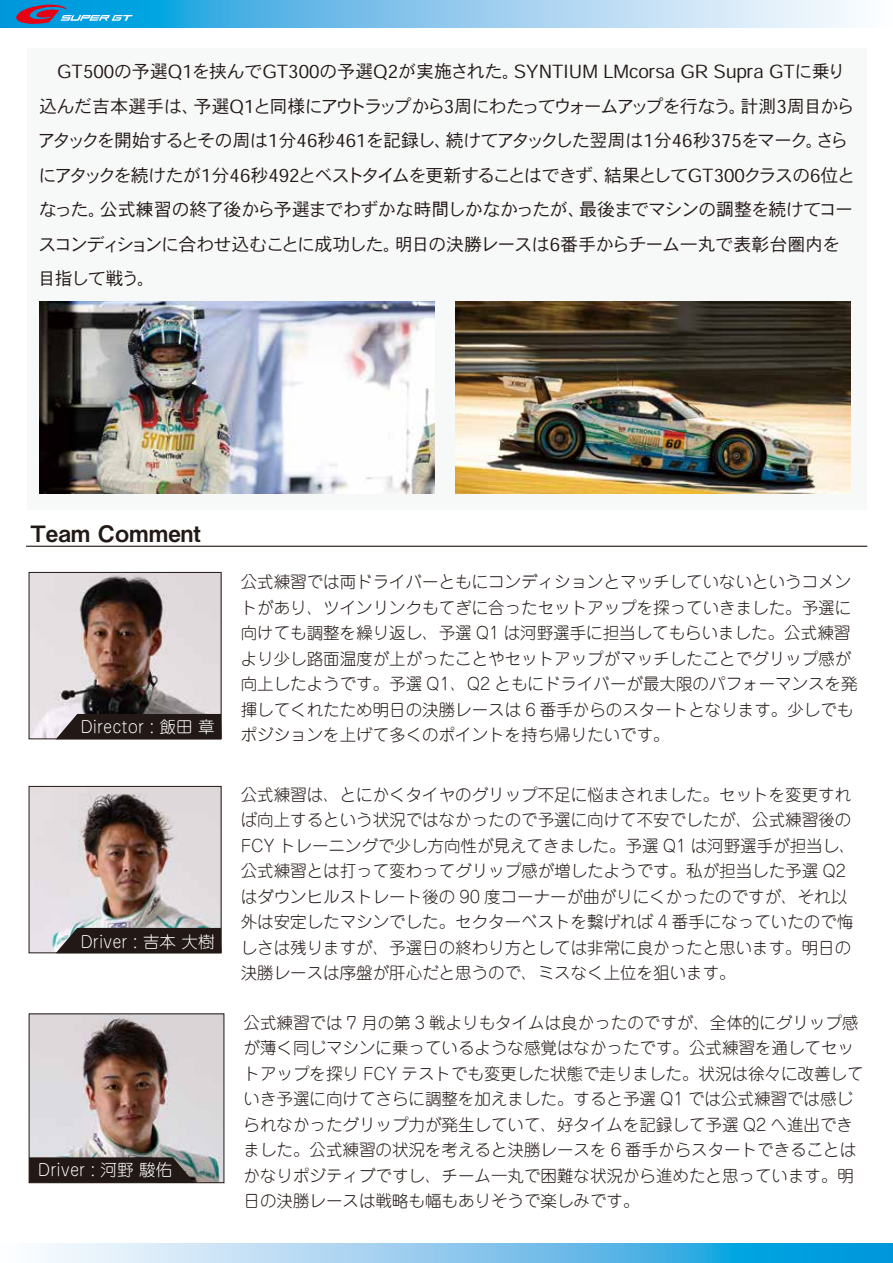
<style>
.page{position:relative;width:893px;height:1263px;background:#fff}
.page>*{position:absolute;margin:0;border:0;box-sizing:border-box;transform-origin:0 0}
.t1{font:22.5px "Midashi Go Pr 6 N MB31";color:#221815}
.t2{font:18px/34.5px "Heisei Kaku Go Std W3";letter-spacing:-.03em;color:#221815}
.t3{font:300 16.5px/25.5px "Jun 101 Pro";color:#221815}
.t4{font:300 16.5px "Jun 101 Pro";color:#fff}
</style>
<div class="page">
<div style="left:27px;top:48px;width:839px;height:462px;background:#f7f8f8"></div>
<img style="left:31px;top:574px;width:189px;height:163px">
<img style="left:31px;top:1015px;width:191px;height:166px">
<img style="left:31px;top:788px;width:189px;height:163px">
<hr style="left:26px;top:546px;width:841px;height:1px;background:#221815">
<div style="left:29px;top:786px;width:193px;height:167px;border:1px solid #221815"></div>
<div style="left:56px;top:928px;width:165px;height:25px;background:#221815"></div>
<svg style="left:0;top:0;width:852px;height:27px;background:#8acaed"></svg>
<svg style="left:16px;top:4px;width:117px;height:20px;background:#4785b6"></svg>
<svg style="left:31px;top:1157px;width:163px;height:24px;background:#29211e"></svg>
<div style="left:29px;top:1013px;width:195px;height:170px;border:1px solid #221815"></div>
<svg style="left:42px;top:1243px;width:851px;height:20px;background:#7cc6ec"></svg>
<div style="left:29px;top:572px;width:193px;height:167px;border:1px solid #221815"></div>
<div style="left:56px;top:714px;width:165px;height:25px;background:#221815"></div>
<img style="left:39px;top:302px;width:396px;height:191px">
<img style="left:455px;top:302px;width:396px;height:191px">
<p class="t2" style="left:38px;top:54px;width:819px">　GT500の予選Q1を挟んでGT300の予選Q2が実施された。SYNTIUM LMcorsa GR Supra GTに乗り込んだ吉本選手は、予選Q1と同様にアウトラップから3周にわたってウォームアップを行なう。計測3周目からアタックを開始するとその周は1分46秒461を記録し、続けてアタックした翌周は1分46秒375をマーク。さらにアタックを続けたが1分46秒492とベストタイムを更新することはできず、結果としてGT300クラスの6位となった。公式練習の終了後から予選までわずかな時間しかなかったが、最後までマシンの調整を続けてコースコンディションに合わせ込むことに成功した。明日の決勝レースは6番手からチーム一丸で表彰台圏内を目指して戦う。</p>
<h1 class="t1" style="left:30px;top:515px;width:172px">Team Comment</h1>
<p class="t4" style="left:80px;top:713px;width:136px">Director : 飯田 章</p>
<p class="t4" style="left:80px;top:929px;width:136px">Driver : 吉本 大樹</p>
<p class="t4" style="left:38px;top:1156px;width:136px">Driver : 河野 駿佑</p>
<p class="t3" style="left:241px;top:567px;width:618px">公式練習では両ドライバーともにコンディションとマッチしていないというコメントがあり、ツインリンクもてぎに合ったセットアップを探っていきました。予選に向けても調整を繰り返し、予選 Q1 は河野選手に担当してもらいました。公式練習より少し路面温度が上がったことやセットアップがマッチしたことでグリップ感が向上したようです。予選 Q1、Q2 ともにドライバーが最大限のパフォーマンスを発揮してくれたため明日の決勝レースは 6 番手からのスタートとなります。少しでもポジションを上げて多くのポイントを持ち帰りたいです。</p>
<p class="t3" style="left:241px;top:780px;width:616px">公式練習は、とにかくタイヤのグリップ不足に悩まされました。セットを変更すれば向上するという状況ではなかったので予選に向けて不安でしたが、公式練習後のFCY トレーニングで少し方向性が見えてきました。予選 Q1 は河野選手が担当し、公式練習とは打って変わってグリップ感が増したようです。私が担当した予選 Q2はダウンヒルストレート後の 90 度コーナーが曲がりにくかったのですが、それ以外は安定したマシンでした。セクターベストを繋げれば 4 番手になっていたので悔しさは残りますが、予選日の終わり方としては非常に良かったと思います。明日の決勝レースは序盤が肝心だと思うので、ミスなく上位を狙います。</p>
<p class="t3" style="left:243px;top:1008px;width:621px">公式練習では 7 月の第 3 戦よりもタイムは良かったのですが、全体的にグリップ感が薄く同じマシンに乗っているような感覚はなかったです。公式練習を通してセットアップを探り FCY テストでも変更した状態で走りました。状況は徐々に改善していき予選に向けてさらに調整を加えました。すると予選 Q1 では公式練習では感じられなかったグリップ力が発生していて、好タイムを記録して予選 Q2 へ進出できました。公式練習の状況を考えると決勝レースを 6 番手からスタートできることはかなりポジティブですし、チーム一丸で困難な状況から進めたと思っています。明日の決勝レースは戦略も幅もありそうで楽しみです。</p>
</div>
